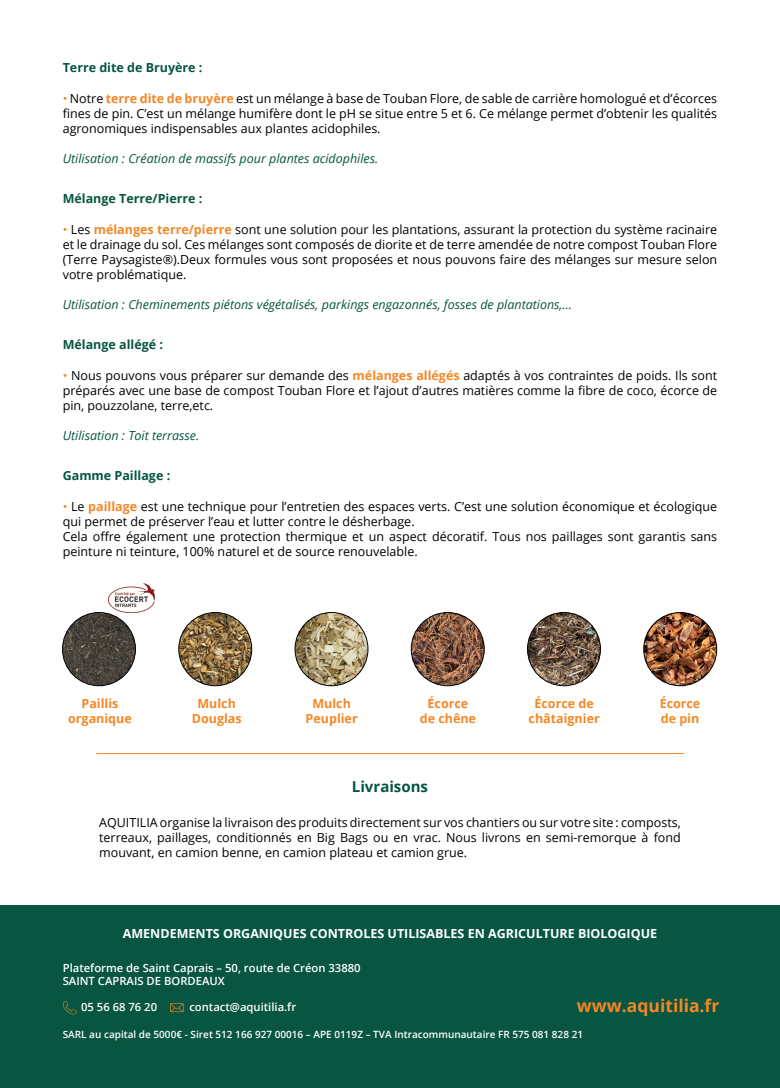
<style>
.page{position:relative;width:780px;height:1088px;background:#fff}
.page>*{position:absolute;margin:0;border:0;box-sizing:border-box;transform-origin:0 0}
.t1{font:700 17.5px "Open Sans";color:#f58726}
.t2{font:700 15px "Open Sans";color:#075541}
.t3{font:12.5px/15px "Open Sans";color:#000;text-align:justify}
.t4{font:italic 12.5px "Open Sans";color:#075541}
.t5{font:700 12.5px/15px "Open Sans";color:#f58726;text-align:center}
.t6{font:700 12.5px "Open Sans";color:#075541}
.t7{font:700 12.5px "Open Sans";color:#fff}
.t8{font:600 11.25px/13.5px "Open Sans";color:#fff}
.t9{font:600 10px "Open Sans";color:#fff}
.s1{color:#f58726}
.s2{font-weight:700;color:#f58726}
</style>
<div class="page">
<div style="left:0;top:905px;width:780px;height:183px;background:#085541"></div>
<svg style="left:170px;top:1003px;width:14px;height:9px"></svg>
<svg style="left:62px;top:1001px;width:15px;height:13px"></svg>
<hr style="left:96px;top:753px;width:588px;height:1px;background:#f58726">
<img style="left:62px;top:612px;width:73px;height:74px;border-radius:37px">
<div style="left:62px;top:612px;width:74px;height:74px;border:1px solid #000;border-radius:50%"></div>
<img style="left:179px;top:612px;width:73px;height:74px;border-radius:37px">
<div style="left:179px;top:612px;width:73px;height:74px;border:1px solid #000;border-radius:50%"></div>
<img style="left:295px;top:612px;width:73px;height:74px;border-radius:37px">
<div style="left:295px;top:612px;width:73px;height:74px;border:1px solid #000;border-radius:50%"></div>
<img style="left:411px;top:612px;width:73px;height:74px;border-radius:37px">
<div style="left:411px;top:612px;width:73px;height:74px;border:1px solid #000;border-radius:50%"></div>
<img style="left:527px;top:612px;width:73px;height:74px;border-radius:37px">
<div style="left:527px;top:612px;width:73px;height:74px;border:1px solid #000;border-radius:50%"></div>
<img style="left:643px;top:612px;width:73px;height:74px;border-radius:37px">
<div style="left:643px;top:612px;width:73px;height:74px;border:1px solid #000;border-radius:50%"></div>
<img style="left:108px;top:583px;width:46px;height:29px">
<p class="t6" style="left:63px;top:59px;width:141px">Terre dite de Bruyère :</p>
<p class="t3" style="left:63px;top:90px;width:656px"><span class="s1">•</span> Notre <span class="s2">terre dite de bruyère</span> est un mélange à base de Touban Flore, de sable de carrière homologué et d’écorces fines de pin. C’est un mélange humifère dont le pH se situe entre 5 et 6. Ce mélange permet d’obtenir les qualités agronomiques indispensables aux plantes acidophiles.</p>
<p class="t4" style="left:63px;top:150px;width:317px">Utilisation : Création de massifs pour plantes acidophiles.</p>
<p class="t6" style="left:63px;top:190px;width:141px">Mélange Terre/Pierre :</p>
<p class="t3" style="left:63px;top:221px;width:656px"><span class="s1">•</span> Les <span class="s2">mélanges terre/pierre</span> sont une solution pour les plantations, assurant la protection du système racinaire et le drainage du sol. Ces mélanges sont composés de diorite et de terre amendée de notre compost Touban Flore (Terre Paysagiste®).Deux formules vous sont proposées et nous pouvons faire des mélanges sur mesure selon votre problématique.</p>
<p class="t4" style="left:63px;top:296px;width:511px">Utilisation : Cheminements piétons végétalisés, parkings engazonnés, fosses de plantations,…</p>
<p class="t6" style="left:63px;top:336px;width:102px">Mélange allégé :</p>
<p class="t3" style="left:63px;top:368px;width:656px"><span class="s1">•</span> Nous pouvons vous préparer sur demande des <span class="s2">mélanges allégés</span> adaptés à vos contraintes de poids. Ils sont préparés avec une base de compost Touban Flore et l’ajout d’autres matières comme la fibre de coco, écorce de pin, pouzzolane, terre,etc.</p>
<p class="t4" style="left:63px;top:427px;width:138px">Utilisation : Toit terrasse.</p>
<p class="t6" style="left:63px;top:467px;width:109px">Gamme Paillage :</p>
<p class="t3" style="left:63px;top:498px;width:656px"><span class="s1">•</span> Le <span class="s2">paillage</span> est une technique pour l’entretien des espaces verts. C’est une solution économique et écologique qui permet de préserver l’eau et lutter contre le désherbage.</p>
<p class="t3" style="left:63px;top:528px;width:656px">Cela offre également une protection thermique et un aspect décoratif. Tous nos paillages sont garantis sans peinture ni teinture, 100% naturel et de source renouvelable.</p>
<p class="t5" style="left:82px;top:696px;width:38px">Paillis</p>
<p class="t5" style="left:68px;top:711px;width:65px">organique</p>
<p class="t5" style="left:197px;top:696px;width:40px">Mulch</p>
<p class="t5" style="left:192px;top:711px;width:51px">Douglas</p>
<p class="t5" style="left:312px;top:696px;width:40px">Mulch</p>
<p class="t5" style="left:305px;top:711px;width:54px">Peuplier</p>
<p class="t5" style="left:427px;top:696px;width:42px">Écorce</p>
<p class="t5" style="left:420px;top:711px;width:58px">de chêne</p>
<p class="t2" style="left:352px;top:775px;width:78px">Livraisons</p>
<p class="t5" style="left:528px;top:696px;width:73px">Écorce de châtaignier</p>
<p class="t5" style="left:659px;top:696px;width:42px">Écorce</p>
<p class="t5" style="left:660px;top:711px;width:40px">de pin</p>
<p class="t3" style="left:99px;top:814px;width:583px">AQUITILIA organise la livraison des produits directement sur vos chantiers ou sur votre site : composts, terreaux, paillages, conditionnés en Big Bags ou en vrac. Nous livrons en semi-remorque à fond mouvant, en camion benne, en camion plateau et camion grue.</p>
<p class="t7" style="left:123px;top:924px;width:535px">AMENDEMENTS ORGANIQUES CONTROLES UTILISABLES EN AGRICULTURE BIOLOGIQUE</p>
<p class="t8" style="left:63px;top:960px;width:299px">Plateforme de Saint Caprais – 50, route de Créon 33880<br>SAINT CAPRAIS DE BORDEAUX</p>
<p class="t8" style="left:81px;top:1000px;width:77px">05 56 68 76 20</p>
<p class="t8" style="left:189px;top:1000px;width:108px">contact@aquitilia.fr</p>
<p class="t1" style="left:577px;top:993px;width:144px">www.aquitilia.fr</p>
<p class="t9" style="left:63px;top:1027px;width:522px">SARL au capital de 5000€ - Siret 512 166 927 00016 – APE 0119Z – TVA Intracommunautaire FR 575 081 828 21</p>
</div>
